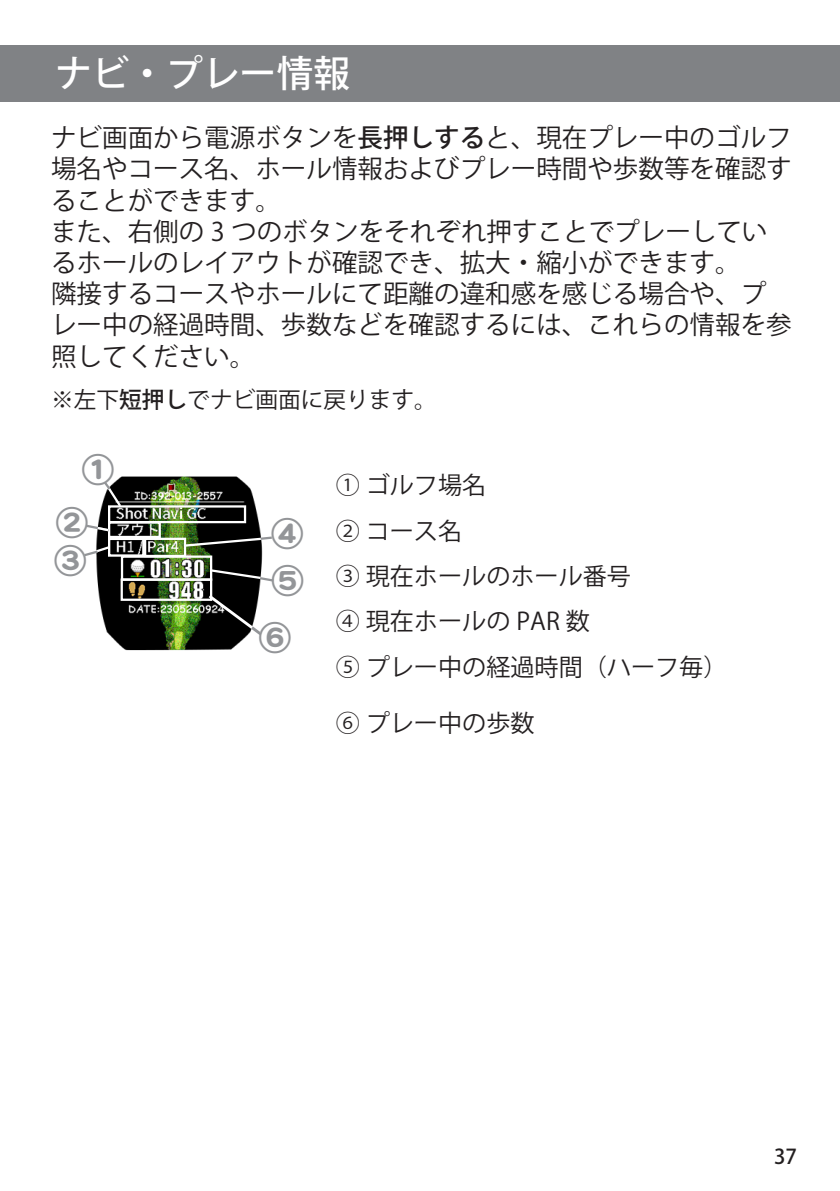
<style>
.page{position:relative;width:840px;height:1191px;background:#fff}
.page>*{position:absolute;margin:0;border:0;box-sizing:border-box;transform-origin:0 0}
.t1{font:500 36.8px "Koz Go Pro";color:#fff}
.t2{font:31.6px/38px "DF Maru Gothic SB MP RKSJ H";color:#939598}
.t3{font:25.6px/31.2px "Koz Go Pro";color:#231f20}
.t4{font:24px/45.2px "Koz Go Pro";color:#231f20}
.t5{font:22.8px "Koz Go Pro";color:#231f20}
.t6{font:500 20.4px "Koz Go Pro";color:#231f20}
.s1{font-weight:500}
</style>
<div class="page">
<div style="left:0;top:45px;width:839px;height:57px;background:#808285"></div>
<img style="left:96px;top:476px;width:167px;height:175px">
<div style="left:121px;top:555px;width:91px;height:26px;border:2px solid #fff"></div>
<div style="left:120px;top:578px;width:92px;height:23px;border:2px solid #fff"></div>
<img style="left:84px;top:479px;width:179px;height:79px">
<svg style="left:260px;top:536px;width:12px;height:4px"></svg>
<svg style="left:209px;top:568px;width:65px;height:15px"></svg>
<svg style="left:205px;top:592px;width:58px;height:46px"></svg>
<h1 class="t1" style="left:55px;top:50px;width:296px">ナビ・プレー情報</h1>
<p class="t3" style="left:51px;top:123px;width:741px">ナビ画面から電源ボタンを<span class="s1">長押しする</span>と、現在プレー中のゴルフ場名やコース名、ホール情報およびプレー時間や歩数等を確認することができます。<br>また、右側の 3 つのボタンをそれぞれ押すことでプレーしているホールのレイアウトが確認でき、拡大・縮小ができます。<br>隣接するコースやホールにて距離の違和感を感じる場合や、プレー中の経過時間、歩数などを確認するには、これらの情報を参照してください。</p>
<p class="t5" style="left:51px;top:385px;width:387px">※左下<span class="s1">短押し</span>でナビ画面に戻ります。</p>
<p class="t2" style="left:82px;top:450px;width:33px">①</p>
<p class="t2" style="left:54px;top:503px;width:35px">②<br>③</p>
<p class="t2" style="left:271px;top:515px;width:33px">④</p>
<p class="t2" style="left:272px;top:562px;width:33px">⑤</p>
<p class="t2" style="left:259px;top:618px;width:33px">⑥</p>
<p class="t4" style="left:336px;top:463px;width:152px">① ゴルフ場名</p>
<p class="t4" style="left:336px;top:509px;width:128px">② コース名</p>
<p class="t4" style="left:336px;top:554px;width:296px">③ 現在ホールのホール番号<br>④ 現在ホールの PAR 数</p>
<p class="t4" style="left:336px;top:645px;width:393px">⑤ プレー中の経過時間（ハーフ毎）</p>
<p class="t4" style="left:336px;top:701px;width:200px">⑥ プレー中の歩数</p>
<p class="t6" style="left:773px;top:1143px;width:24px">37</p>
</div>
